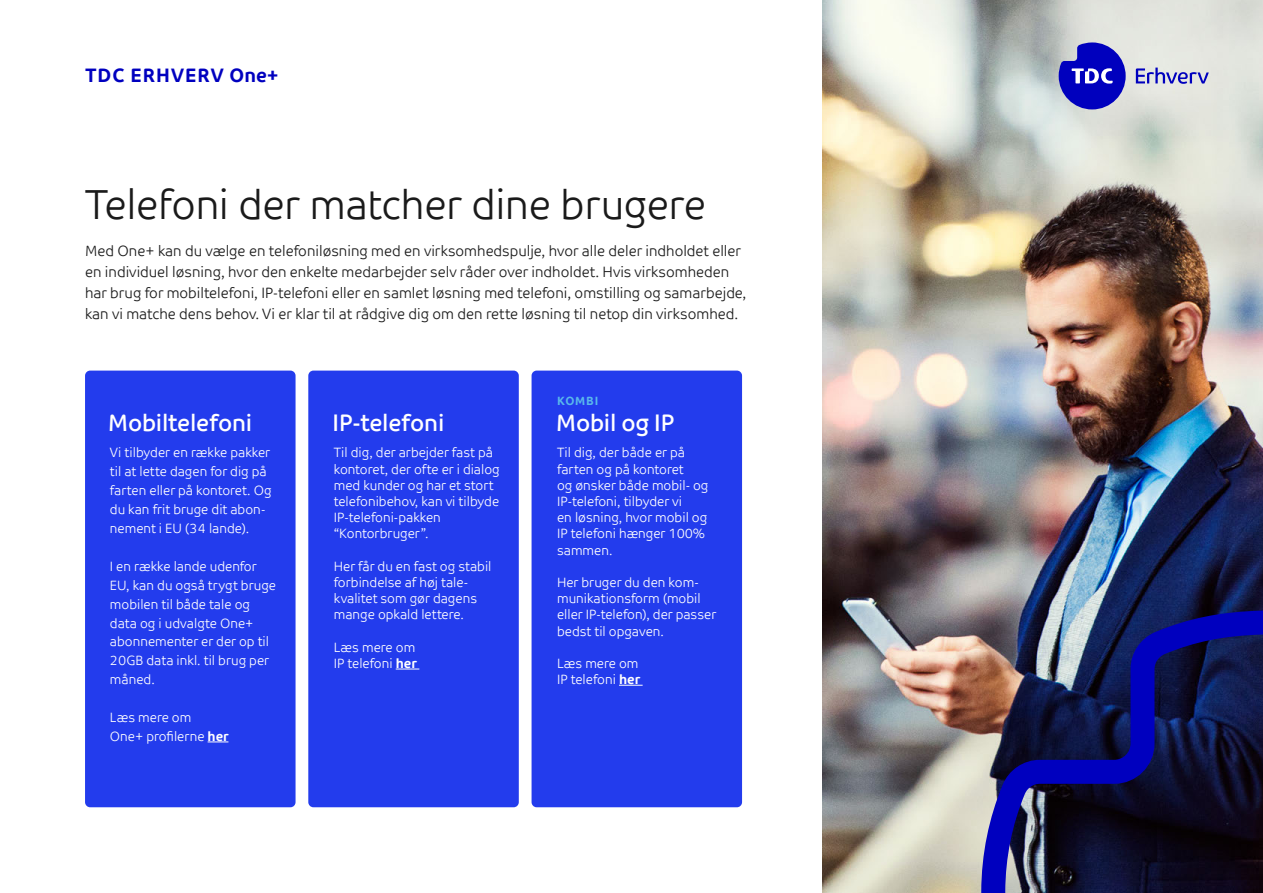
<style>
.page{position:relative;width:1263px;height:893px;background:#fff}
.page>*{position:absolute;margin:0;border:0;box-sizing:border-box;transform-origin:0 0}
.t1{font:42px "TDC Light";letter-spacing:-.01em;color:#1a1a1a}
.t2{font:24px "TDC";letter-spacing:-.01em;color:#fff}
.t3{font:700 19.5px "TDC";letter-spacing:.05em;color:#0000bf}
.t4{font:15px/21px "TDC Light";color:#1a1a1a}
.t5{font:13.5px/16.2px "TDC Light";color:#fff}
.t6{font:700 12px "TDC";letter-spacing:.07em;color:#59b8eb}
.s1{font-family:"TDC";font-weight:700}
</style>
<div class="page">
<img style="left:823px;top:0;width:440px;height:893px">
<svg style="left:1136px;top:68px;width:73px;height:16px"></svg>
<svg style="left:1059px;top:42px;width:67px;height:67px;background:#4647c8"></svg>
<svg style="left:969px;top:598px;width:294px;height:295px;background:#2f2e58"></svg>
<div style="left:85px;top:371px;width:211px;height:436px;background:#233ced;border-radius:5px"></div>
<div style="left:308px;top:371px;width:211px;height:436px;background:#233ced;border-radius:5px"></div>
<div style="left:531px;top:371px;width:211px;height:436px;background:#233ced;border-radius:5px"></div>
<svg style="left:208px;top:742px;width:20px;height:1px"></svg>
<svg style="left:396px;top:669px;width:23px;height:1px"></svg>
<svg style="left:619px;top:685px;width:24px;height:1px"></svg>
<h3 class="t3" style="left:85px;top:64px;width:195px">TDC ERHVERV One+</h3>
<h1 class="t1" style="left:85px;top:181px;width:623px">Telefoni der matcher dine brugere</h1>
<p class="t4" style="left:85px;top:240px;width:663px">Med One+ kan du vælge en telefoniløsning med en virksomhedspulje, hvor alle deler indholdet eller en individuel løsning, hvor den enkelte medarbejder selv råder over indholdet. Hvis virksomheden har brug for mobiltelefoni, IP-telefoni eller en samlet løsning med telefoni, omstilling og samarbejde, kan vi matche dens behov. Vi er klar til at rådgive dig om den rette løsning til netop din virksomhed.</p>
<p class="t6" style="left:557px;top:393px;width:43px">KOMBI</p>
<h2 class="t2" style="left:108px;top:408px;width:145px">Mobiltelefoni</h2>
<h2 class="t2" style="left:332px;top:408px;width:113px">IP-telefoni</h2>
<h2 class="t2" style="left:556px;top:408px;width:120px">Mobil og IP</h2>
<p class="t5" style="left:110px;top:443px;width:163px;line-height:18.9px">Vi tilbyder en række pakker til at lette dagen for dig på farten eller på kontoret. Og du kan frit bruge dit abon&shy;nement i EU (34 lande).</p>
<p class="t5" style="left:110px;top:557px;width:168px;line-height:18.9px">I en række lande udenfor<br>EU, kan du også trygt bruge mobilen til både tale og data og i udvalgte One+ abonnementer er der op til<br>20GB data inkl. til brug per måned.</p>
<p class="t5" style="left:110px;top:708px;width:120px;line-height:18.9px">Læs mere om<br>One+ profilerne <span class="s1">her</span></p>
<p class="t5" style="left:334px;top:445px;width:167px">Til dig, der arbejder fast på kontoret, der ofte er i dialog med kunder og har et stort telefonibehov, kan vi tilbyde<br>IP-telefoni-pakken “Kontorbruger”.</p>
<p class="t5" style="left:334px;top:558px;width:159px">Her får du en fast og stabil forbindelse af høj tale&shy;kvalitet som gør dagens mange opkald lettere.</p>
<p class="t5" style="left:334px;top:639px;width:85px">Læs mere om<br>IP telefoni <span class="s1">her</span></p>
<p class="t5" style="left:557px;top:445px;width:153px">Til dig, der både er på farten og på kontoret<br>og ønsker både mobil- og<br>IP-telefoni, tilbyder vi<br>en løsning, hvor mobil og<br>IP telefoni hænger 100% sammen.</p>
<p class="t5" style="left:557px;top:574px;width:161px">Her bruger du den kom&shy;munikationsform (mobil eller IP-telefon), der passer bedst til opgaven.</p>
<p class="t5" style="left:557px;top:655px;width:85px">Læs mere om<br>IP telefoni <span class="s1">her</span></p>
</div>
